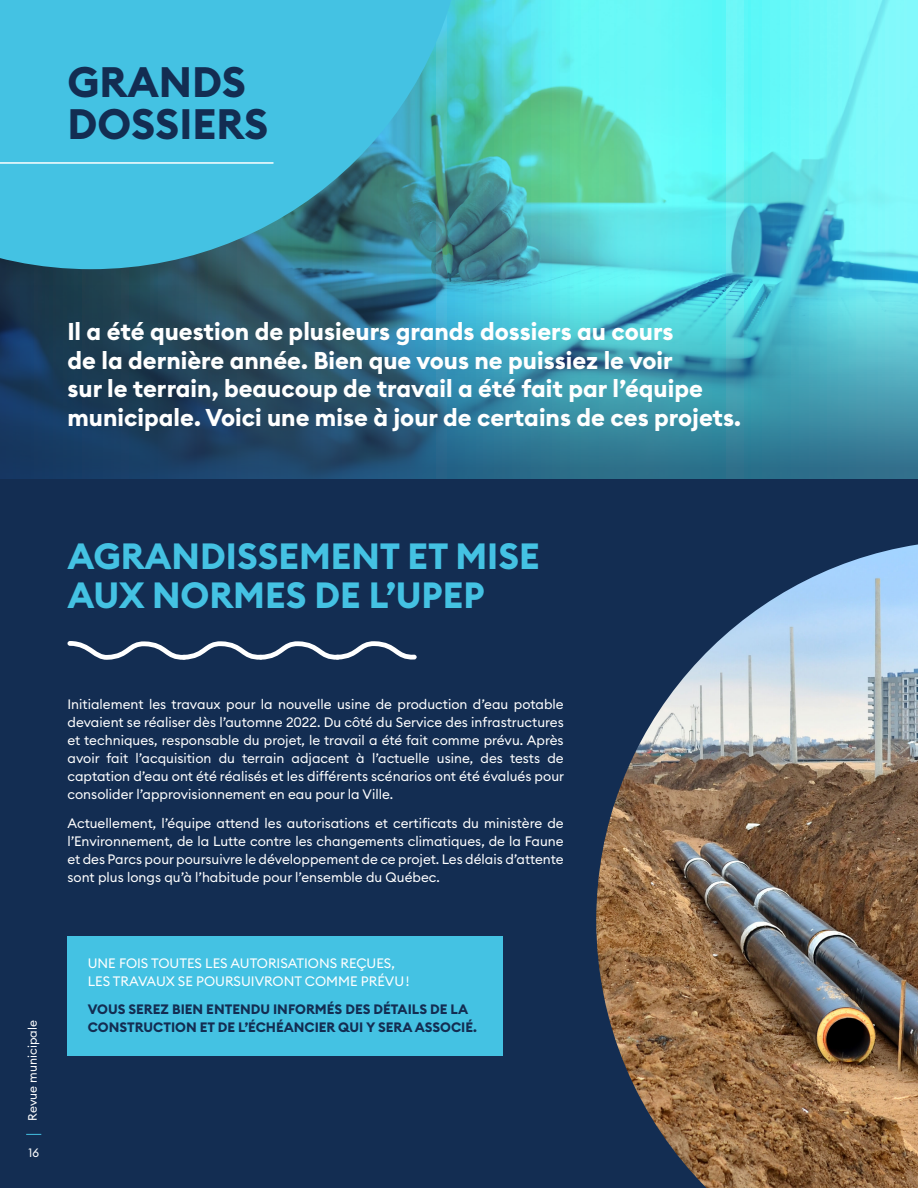
<style>
.page{position:relative;width:918px;height:1188px;background:#fff}
.page>*{position:absolute;margin:0;border:0;box-sizing:border-box;transform-origin:0 0}
.t1{font:700 42px/42px "Euclid Circular B";color:#132d52}
.Titre_24_pt{font:700 36px/39px "Euclid Circular B";color:#44c2e3}
.Titre_16_pt{font:700 24px/28.5px "Euclid Circular B";color:#fff}
.Texte_courant{font:13.5px/18px "Euclid Circular B";color:#fff;text-align:justify}
.Texte_courant-2{font:700 13.5px/18px "Euclid Circular B";color:#132d52}
.t2{font:12px "Euclid Circular B";color:#fff}
</style>
<div class="page">
<svg style="left:0;top:0;width:918px;height:278px;background:#5fdbd9"></svg>
<div style="left:0;top:480px;width:918px;height:708px;background:#132d52"></div>
<svg style="left:0;top:278px;width:918px;height:202px;background:#32778f"></svg>
<svg style="left:0;top:0;width:466px;height:269px;background:#41b4cf"></svg>
<hr style="left:0;top:162px;width:274px;height:2px;background:#fff">
<svg style="left:67px;top:641px;width:350px;height:19px"></svg>
<div style="left:68px;top:937px;width:435px;height:119px;background:#44c2e3"></div>
<img style="left:596px;top:544px;width:322px;height:644px">
<svg style="left:26px;top:1134px;width:15px;height:1px"></svg>
<p class="t1" style="left:67px;top:61px;width:202px">GRANDS<br>DOSSIERS</p>
<p class="Titre_16_pt" style="left:67px;top:318px;width:675px">Il a été question de plusieurs grands dossiers au cours<br>de la dernière année. Bien que vous ne puissiez le voir<br>sur le terrain, beaucoup de travail a été fait par l’équipe municipale. Voici une mise à jour de certains de ces projets.</p>
<p class="Titre_24_pt" style="left:68px;top:537px;width:474px">AGRANDISSEMENT ET MISE<br>AUX NORMES DE L’UPEP</p>
<p class="Texte_courant" style="left:68px;top:695px;width:498px">Initialement les travaux pour la nouvelle usine de production d’eau potable devaient se réaliser dès l’automne 2022. Du côté du Service des infrastructures et techniques, responsable du projet, le travail a été fait comme prévu. Après avoir fait l’acquisition du terrain adjacent à l’actuelle usine, des tests de captation d’eau ont été réalisés et les différents scénarios ont été évalués pour consolider l’approvisionnement en eau pour la Ville.</p>
<p class="Texte_courant" style="left:68px;top:814px;width:498px">Actuellement, l’équipe attend les autorisations et certificats du ministère de l’Environnement, de la Lutte contre les changements climatiques, de la Faune et des Parcs pour poursuivre le développement de ce projet. Les délais d’attente sont plus longs qu’à l’habitude pour l’ensemble du Québec.</p>
<p class="t2" style="left:25px;top:1120px;width:102px;rotate:-90deg">Revue municipale</p>
<p class="t2" style="left:28px;top:1145px;width:12px">16</p>
<p class="Texte_courant" style="left:88px;top:954px;width:323px">UNE FOIS TOUTES LES AUTORISATIONS REÇUES,<br>LES TRAVAUX SE POURSUIVRONT COMME PRÉVU !</p>
<p class="Texte_courant-2" style="left:88px;top:1001px;width:391px">VOUS SEREZ BIEN ENTENDU INFORMÉS DES DÉTAILS DE LA<br>CONSTRUCTION ET DE L’ÉCHÉANCIER QUI Y SERA ASSOCIÉ.</p>
</div>
